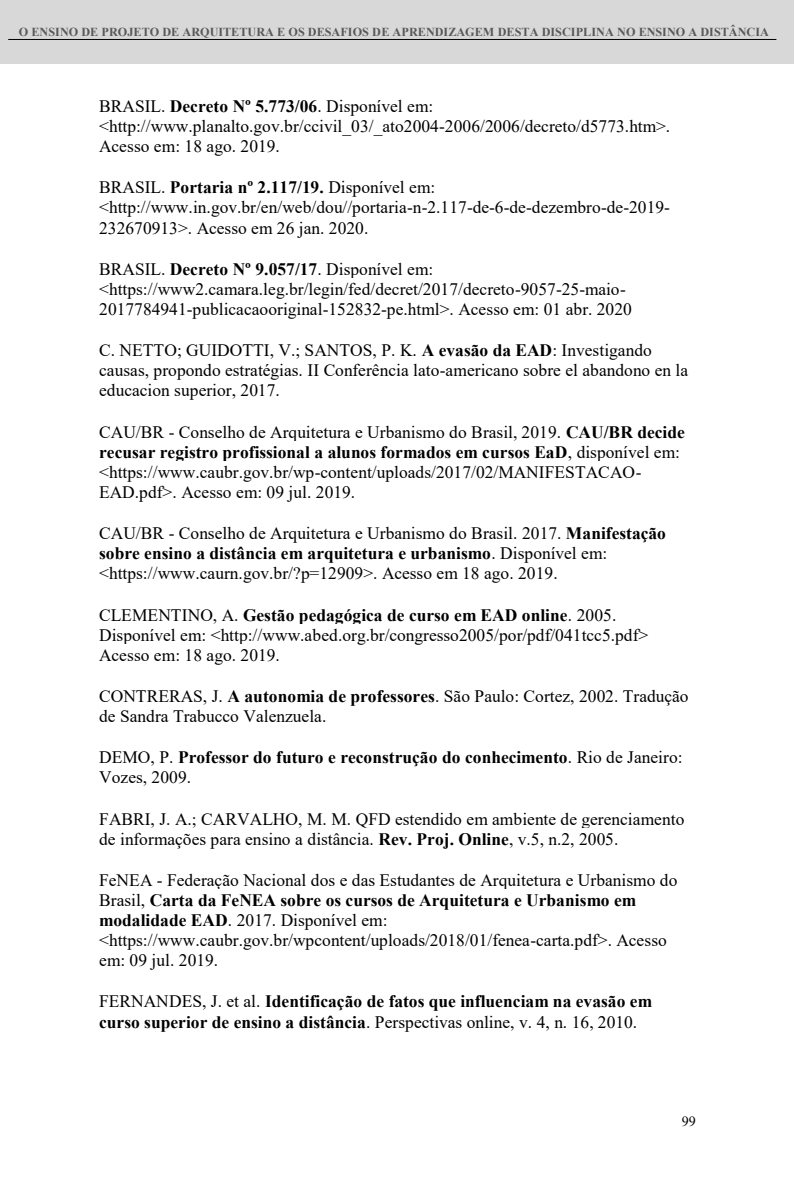
<style>
.page{position:relative;width:794px;height:1191px;background:#fff}
.page>*{position:absolute;margin:0;border:0;box-sizing:border-box;transform-origin:0 0}
.t1{font:17.5px/20.1px "Times New Roman";color:#000}
.t2{font:700 17.5px/20.1px "Times New Roman";color:#000}
.t3{font:14px "Times New Roman";color:#000}
.t4{font:700 12.25px "Times New Roman";color:#595959}
.s1{font-weight:700}
.s2{font-weight:400}
</style>
<div class="page">
<div style="left:0;top:0;width:794px;height:63px;background:#d8d8d8"></div>
<hr style="left:8px;top:39px;width:768px;height:1px;background:#000">
<p class="t4" style="left:19px;top:23px;width:751px">O ENSINO DE PROJETO DE ARQUITETURA E OS DESAFIOS DE APRENDIZAGEM DESTA DISCIPLINA NO ENSINO A DISTÂNCIA</p>
<p class="t1" style="left:99px;top:95px;width:572px">BRASIL. <span class="s1">Decreto Nº 5.773/06</span>. Disponível em: &lt;http://www.planalto.gov.br/ccivil_03/_ato2004-2006/2006/decreto/d5773.htm&gt;.<br>Acesso em: 18 ago. 2019.</p>
<p class="t1" style="left:99px;top:177px;width:572px">BRASIL. <span class="s1">Portaria nº 2.117/19.</span> Disponível em: &lt;http://www.in.gov.br/en/web/dou//portaria-n-2.117-de-6-de-dezembro-de-2019-<br>232670913&gt;. Acesso em 26 jan. 2020.</p>
<p class="t1" style="left:99px;top:258px;width:534px">BRASIL. <span class="s1">Decreto Nº 9.057/17</span>. Disponível em: &lt;https://www2.camara.leg.br/legin/fed/decret/2017/decreto-9057-25-maio-<br>2017784941-publicacaooriginal-152832-pe.html&gt;. Acesso em: 01 abr. 2020</p>
<p class="t1" style="left:99px;top:340px;width:590px">C. NETTO; GUIDOTTI, V.; SANTOS, P. K. <span class="s1">A evasão da EAD</span>: Investigando causas, propondo estratégias. II Conferência lato-americano sobre el abandono en la educacion superior, 2017.</p>
<p class="t1" style="left:99px;top:421px;width:587px">CAU/BR - Conselho de Arquitetura e Urbanismo do Brasil, 2019. <span class="s1">CAU/BR decide recusar registro profissional a alunos formados em cursos EaD</span>, disponível em: &lt;https://www.caubr.gov.br/wp-content/uploads/2017/02/MANIFESTACAO-EAD.pdf&gt;. Acesso em: 09 jul. 2019.</p>
<p class="t1" style="left:99px;top:522px;width:568px">CAU/BR - Conselho de Arquitetura e Urbanismo do Brasil. 2017. <span class="s1">Manifestação sobre ensino a distância em arquitetura e urbanismo</span>. Disponível em: &lt;https://www.caurn.gov.br/?p=12909&gt;. Acesso em 18 ago. 2019.</p>
<p class="t1" style="left:99px;top:604px;width:550px">CLEMENTINO, A. <span class="s1">Gestão pedagógica de curso em EAD online</span>. 2005.<br>Disponível em: &lt;http://www.abed.org.br/congresso2005/por/pdf/041tcc5.pdf&gt;<br>Acesso em: 18 ago. 2019.</p>
<p class="t1" style="left:99px;top:685px;width:591px">CONTRERAS, J. <span class="s1">A autonomia de professores</span>. São Paulo: Cortez, 2002. Tradução de Sandra Trabucco Valenzuela.</p>
<p class="t2" style="left:99px;top:747px;width:585px"><span class="s2">DEMO, P.</span> Professor do futuro e reconstrução do conhecimento<span class="s2">. Rio de Janeiro:<br>Vozes, 2009.</span></p>
<p class="t1" style="left:99px;top:808px;width:587px">FABRI, J. A.; CARVALHO, M. M. QFD estendido em ambiente de gerenciamento de informações para ensino a distância. <span class="s1">Rev. Proj. Online</span>, v.5, n.2, 2005.</p>
<p class="t1" style="left:99px;top:869px;width:580px">FeNEA - Federação Nacional dos e das Estudantes de Arquitetura e Urbanismo do Brasil, <span class="s1">Carta da FeNEA sobre os cursos de Arquitetura e Urbanismo em modalidade EAD</span>. 2017. Disponível em: &lt;https://www.caubr.gov.br/wpcontent/uploads/2018/01/fenea-carta.pdf&gt;. Acesso em: 09 jul. 2019.</p>
<p class="t2" style="left:99px;top:991px;width:555px"><span class="s2">FERNANDES, J. et al.</span> Identificação de fatos que influenciam na evasão em curso superior de ensino a distância<span class="s2">. Perspectivas online, v. 4, n. 16, 2010.</span></p>
<p class="t3" style="left:682px;top:1111px;width:16px">99</p>
</div>
